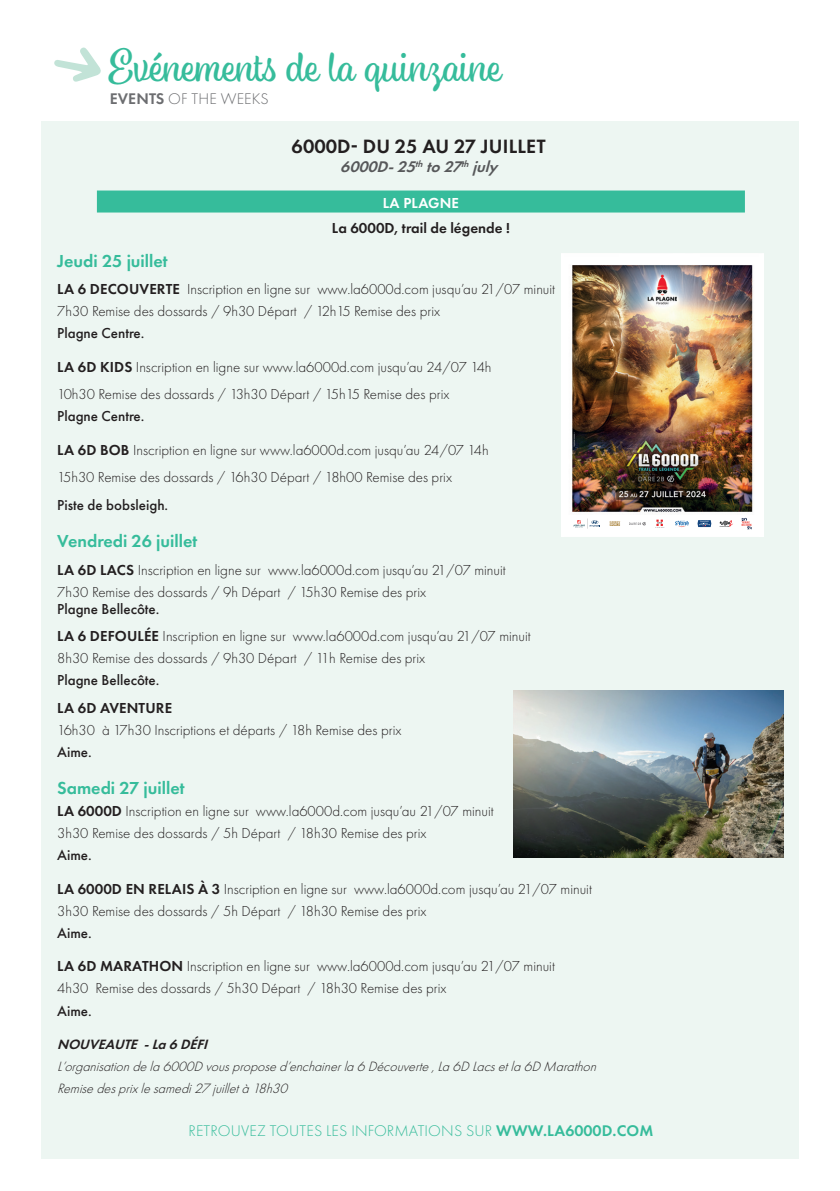
<style>
.page{position:relative;width:840px;height:1191px;background:#fff}
.page>*{position:absolute;margin:0;border:0;box-sizing:border-box;transform-origin:0 0}
.t1{font:44px "Eds Market Upright Script";color:#36bc9b}
.t2{font:600 20px "Futura PT";letter-spacing:.005em;color:#231f20}
.t3{font:600 18px "Futura PT";color:#36bc9b}
.t4{font:300 16px "Futura PT";letter-spacing:.01em;color:#36bc9b}
.t5{font:italic 600 16px "Futura PT";color:#57585a}
.t6{font:300 16px "Futura PT";letter-spacing:.01em;color:#6c6d70}
.t7{font:300 15px/22px "Futura PT";color:#231f20}
.t8{font:500 15px "Futura PT";color:#231f20}
.t9{font:600 15px "Futura PT";color:#231f20}
.t10{font:600 15px "Futura PT";letter-spacing:.01em;color:#fff}
.t11{font:italic 300 14px/22px "Futura PT";color:#231f20}
.t12{font:italic 600 14px "Futura PT";color:#231f20}
.s1{font-weight:600}
.s2{font-weight:500}
</style>
<div class="page">
<div style="left:41px;top:121px;width:757px;height:1037px;background:#edf6f2"></div>
<div style="left:97px;top:190px;width:647px;height:22px;background:#36bc9b"></div>
<img style="left:561px;top:254px;width:201px;height:282px">
<svg style="left:609px;top:521px;width:11px;height:5px"></svg>
<svg style="left:654px;top:519px;width:10px;height:8px"></svg>
<svg style="left:628px;top:522px;width:17px;height:3px"></svg>
<svg style="left:674px;top:520px;width:14px;height:9px"></svg>
<svg style="left:719px;top:520px;width:13px;height:7px"></svg>
<svg style="left:573px;top:518px;width:27px;height:11px"></svg>
<svg style="left:697px;top:520px;width:14px;height:7px"></svg>
<svg style="left:741px;top:518px;width:10px;height:11px"></svg>
<img style="left:513px;top:690px;width:269px;height:167px">
<svg style="left:54px;top:47px;width:47px;height:35px"></svg>
<h1 class="t1" style="left:108px;top:40px;width:395px">Evénements de la quinzaine</h1>
<p class="t6" style="left:110px;top:89px;width:160px"><span class="s1">EVENTS</span> OF THE WEEKS</p>
<h2 class="t2" style="left:291px;top:134px;width:255px">6000D- DU 25 AU 27 JUILLET</h2>
<p class="t5" style="left:340px;top:157px;width:164px">6000D-25<sup>th</sup> to27<sup>th</sup> july</p>
<p class="t10" style="left:382px;top:193px;width:78px">LA PLAGNE</p>
<p class="t9" style="left:332px;top:219px;width:179px">La 6000D, trail de légende !</p>
<p class="t3" style="left:57px;top:249px;width:112px">Jeudi 25 juillet</p>
<p class="t7" style="left:57px;top:278px;width:499px"><span class="s1">LA 6 DECOUVERTE</span> Inscription en ligne sur www.la6000d.com jusqu’au 21/07 minuit<br>7h30 Remise des dossards / 9h30 Départ / 12h15 Remise des prix</p>
<p class="t8" style="left:57px;top:324px;width:89px">Plagne Centre.</p>
<p class="t7" style="left:57px;top:353px;width:435px;line-height:27.6px"><span class="s1">LA 6D KIDS</span> Inscription en ligne sur www.la6000d.com jusqu’au 24/07 14h<br>10h30 Remise des dossards / 13h30 Départ / 15h15 Remise des prix</p>
<p class="t8" style="left:57px;top:407px;width:89px">Plagne Centre.</p>
<p class="t7" style="left:57px;top:436px;width:433px;line-height:27.6px"><span class="s1">LA 6D BOB</span> Inscription en ligne sur www.la6000d.com jusqu’au 24/07 14h<br>15h30 Remise des dossards / 16h30 Départ / 18h00 Remise des prix</p>
<p class="t8" style="left:57px;top:496px;width:112px">Piste de bobsleigh.</p>
<p class="t3" style="left:57px;top:530px;width:142px">Vendredi 26 juillet</p>
<p class="t7" style="left:57px;top:559px;width:450px"><span class="s1">LA 6D LACS</span> Inscription en ligne sur www.la6000d.com jusqu’au 21/07 minuit<br>7h30 Remise des dossards / 9h Départ / 15h30 Remise des prix</p>
<p class="t7" style="left:57px;top:595px;width:475px;line-height:27.6px"><span class="s2">Plagne Bellecôte.<br></span><span class="s1">LA 6 DEFOULÉE</span> Inscription en ligne sur www.la6000d.com jusqu’au 21/07 minuit</p>
<p class="t7" style="left:57px;top:647px;width:369px">8h30 Remise des dossards / 9h30 Départ / 11h Remise des prix</p>
<p class="t8" style="left:57px;top:671px;width:104px">Plagne Bellecôte.</p>
<p class="t9" style="left:57px;top:698px;width:116px">LA 6D AVENTURE</p>
<p class="t7" style="left:57px;top:719px;width:345px">16h30 à 17h30 Inscriptions et départs / 18h Remise des prix</p>
<p class="t8" style="left:57px;top:743px;width:36px">Aime.</p>
<p class="t3" style="left:57px;top:777px;width:129px">Samedi 27 juillet</p>
<p class="t7" style="left:57px;top:800px;width:438px"><span class="s1">LA 6000D</span> Inscription en ligne sur www.la6000d.com jusqu’au 21/07 minuit<br>3h30 Remise des dossards / 5h Départ / 18h30 Remise des prix</p>
<p class="t8" style="left:57px;top:846px;width:36px">Aime.</p>
<p class="t7" style="left:57px;top:877px;width:536px"><span class="s1">LA 6000D EN RELAIS À 3</span> Inscription en ligne sur www.la6000d.com jusqu’au 21/07 minuit<br>3h30 Remise des dossards / 5h Départ / 18h30 Remise des prix</p>
<p class="t8" style="left:57px;top:923px;width:36px">Aime.</p>
<p class="t7" style="left:57px;top:955px;width:499px"><span class="s1">LA 6D MARATHON</span> Inscription en ligne sur www.la6000d.com jusqu’au 21/07 minuit<br>4h30 Remise des dossards / 5h30 Départ / 18h30 Remise des prix</p>
<p class="t8" style="left:57px;top:1001px;width:36px">Aime.</p>
<p class="t12" style="left:57px;top:1035px;width:156px">NOUVEAUTE -La6DÉFI</p>
<p class="t11" style="left:57px;top:1055px;width:544px">L’organisationdela6000D vousproposed’enchainerla6Découverte,La6D Lacsetla6D Marathon<br>Remisedesprixlesamedi27juilletà18h30</p>
<p class="t4" style="left:188px;top:1121px;width:466px">RETROUVEZ TOUTES LES INFORMATIONS SUR <span class="s1">WWW.LA6000D.COM</span></p>
</div>
